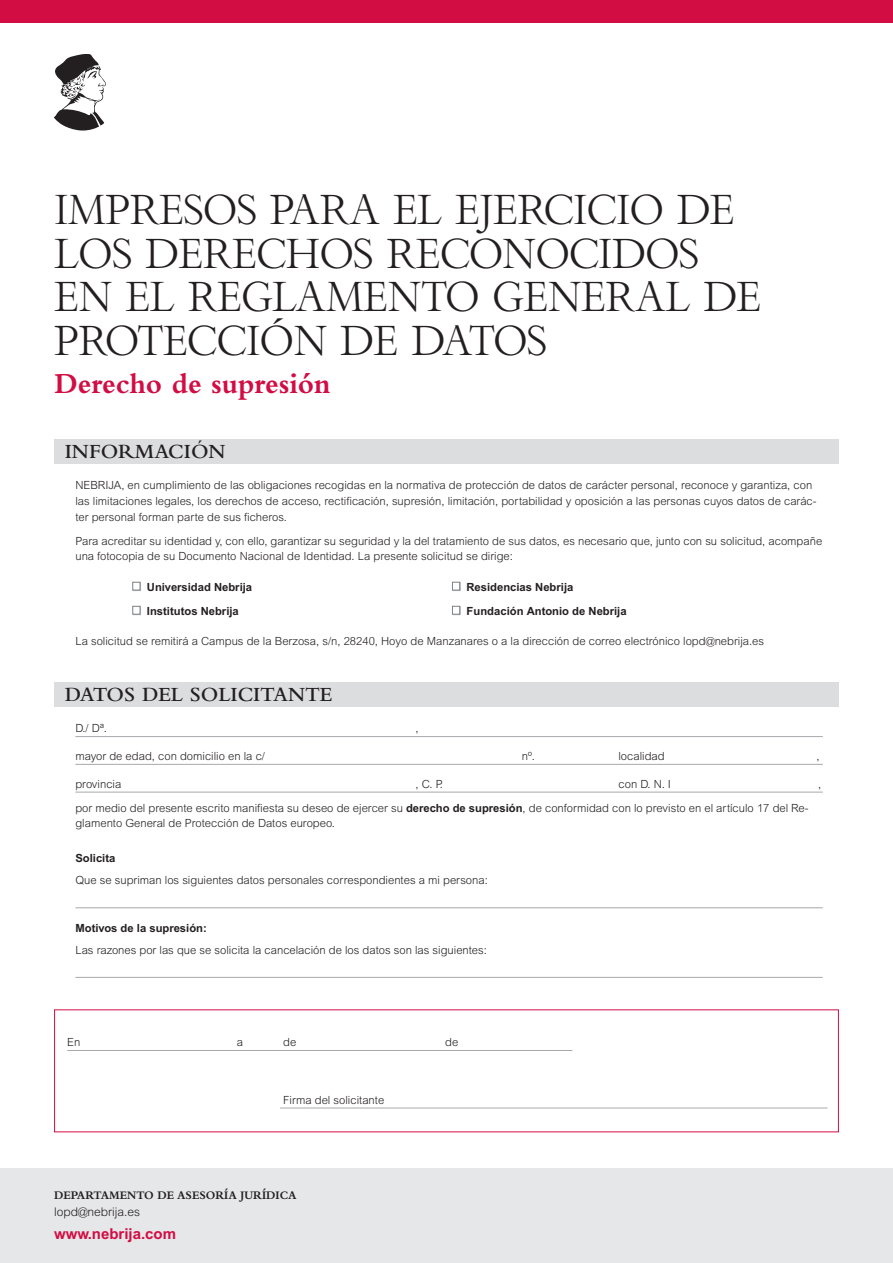
<style>
.page{position:relative;width:893px;height:1263px;background:#fff}
.page>*{position:absolute;margin:0;border:0;box-sizing:border-box;transform-origin:0 0}
.TITULAR{font:40.5px/43.5px "Bembo Titling";color:#231f20}
.encabezados{font:700 30px "Bembo Std";color:#d20d44;scale:.95 1}
.encabezados-2{font:600 21px "Bembo Std";color:#231f20}
.t1{font:700 15px "Arial MT Pro";color:#d20d44}
.t2{font:700 12px/16.5px "Bembo Std";color:#231f20;scale:.95 1}
.TXT_líneas{font:300 11.25px/15.6px "Arial MT Pro";color:#231f20}
.t3{font:700 11.25px "Arial MT Pro";color:#231f20}
.s1{font-weight:700}
.s2{font-family:"Arial MT Pro";font-weight:300}
</style>
<div class="page">
<svg style="left:133px;top:582px;width:8px;height:9px"></svg>
<div style="left:133px;top:582px;width:7px;height:8px;background:#fff;border:1px solid #808285"></div>
<div style="left:133px;top:607px;width:8px;height:8px;background:#9c9da0"></div>
<div style="left:133px;top:606px;width:7px;height:8px;background:#fff;border:1px solid #808285"></div>
<div style="left:453px;top:582px;width:7px;height:9px;background:#9b9c9f"></div>
<div style="left:452px;top:582px;width:8px;height:8px;background:#fff;border:1px solid #808285"></div>
<div style="left:453px;top:607px;width:7px;height:8px;background:#97989b"></div>
<div style="left:452px;top:606px;width:8px;height:8px;background:#fff;border:1px solid #808285"></div>
<div style="left:54px;top:439px;width:785px;height:25px;background:#dcdddf"></div>
<svg style="left:54px;top:54px;width:52px;height:77px"></svg>
<hr style="left:67px;top:1050px;width:505px;height:1px;background:#a8a9ad">
<hr style="left:280px;top:1108px;width:547px;height:1px;background:#a8a9ad">
<hr style="left:75px;top:736px;width:748px;height:1px;background:#a8a9ad">
<hr style="left:75px;top:764px;width:748px;height:1px;background:#a8a9ad">
<hr style="left:75px;top:792px;width:748px;height:1px;background:#a8a9ad">
<hr style="left:75px;top:907px;width:748px;height:1px;background:#a8a9ad">
<hr style="left:75px;top:977px;width:748px;height:1px;background:#a8a9ad">
<div style="left:54px;top:682px;width:785px;height:24px;background:#dcdddf"></div>
<div style="left:0;top:1168px;width:893px;height:95px;background:#e6e7e9"></div>
<div style="left:0;top:0;width:893px;height:22px;background:#d20d44"></div>
<p class="TITULAR" style="left:54px;top:188px;width:708px">IMPRESOS PARA EL EJERCICIO DE<br>LOS DERECHOS RECONOCIDOS<br>EN EL REGLAMENTO GENERAL DE<br>PROTECCIÓN DE DATOS</p>
<p class="encabezados" style="left:54px;top:367px;width:292px">Derecho de supresión</p>
<p class="encabezados-2" style="left:65px;top:439px;width:163px">INFORMACIÓN</p>
<p class="TXT_líneas" style="left:75px;top:478px;width:743px">NEBRIJA, en cumplimiento de las obligaciones recogidas en la normativa de protección de datos de carácter personal, reconoce y garantiza, con las limitaciones legales, los derechos de acceso, rectificación, supresión, limitación, portabilidad y oposición a las personas cuyos datos de carác&shy;ter personal forman parte de sus ficheros.</p>
<p class="TXT_líneas" style="left:75px;top:533px;width:748px">Para acreditar su identidad y, con ello, garantizar su seguridad y la del tratamiento de sus datos, es necesario que, junto con su solicitud, acompañe una fotocopia de su Documento Nacional de Identidad. La presente solicitud se dirige:</p>
<p class="t3" style="left:147px;top:580px;width:107px">Universidad Nebrija</p>
<p class="t3" style="left:147px;top:604px;width:93px">Institutos Nebrija</p>
<p class="t3" style="left:467px;top:580px;width:108px">Residencias Nebrija</p>
<p class="t3" style="left:467px;top:604px;width:162px">Fundación Antonio de Nebrija</p>
<p class="TXT_líneas" style="left:75px;top:634px;width:690px">La solicitud se remitirá a Campus de la Berzosa, s/n, 28240, Hoyo de Manzanares o a la dirección de correo electrónico lopd@nebrija.es</p>
<p class="encabezados-2" style="left:65px;top:682px;width:269px">DATOS DEL SOLICITANTE</p>
<p class="TXT_líneas" style="left:75px;top:721px;width:33px">D./ Dª.</p>
<p class="TXT_líneas" style="left:416px;top:721px;width:5px">,</p>
<p class="TXT_líneas" style="left:75px;top:748px;width:191px">mayor de edad, con domicilio en la c/</p>
<p class="TXT_líneas" style="left:522px;top:748px;width:15px">nº.</p>
<p class="TXT_líneas" style="left:618px;top:748px;width:48px">localidad</p>
<p class="TXT_líneas" style="left:75px;top:776px;width:47px">provincia</p>
<p class="TXT_líneas" style="left:416px;top:776px;width:29px">, C. P.</p>
<p class="TXT_líneas" style="left:618px;top:776px;width:54px">con D. N. I</p>
<p class="TXT_líneas" style="left:75px;top:800px;width:735px">por medio del presente escrito manifiesta su deseo de ejercer su <span class="s1">derecho de supresión</span>, de conformidad con lo previsto en el artículo 17 del Re&shy;glamento General de Protección de Datos europeo.</p>
<p class="t3" style="left:75px;top:851px;width:42px">Solicita</p>
<p class="TXT_líneas" style="left:75px;top:872px;width:414px">Que se supriman los siguientes datos personales correspondientes a mi persona:</p>
<p class="t3" style="left:75px;top:921px;width:133px">Motivos de la supresión:</p>
<p class="TXT_líneas" style="left:75px;top:942px;width:413px">Las razones por las que se solicita la cancelación de los datos son las siguientes:</p>
<p class="TXT_líneas" style="left:816px;top:748px;width:5px">,</p>
<p class="TXT_líneas" style="left:818px;top:776px;width:5px">,</p>
<p class="TXT_líneas" style="left:67px;top:1034px;width:15px">En</p>
<p class="TXT_líneas" style="left:237px;top:1034px;width:8px">a</p>
<p class="TXT_líneas" style="left:283px;top:1034px;width:15px">de</p>
<p class="TXT_líneas" style="left:445px;top:1034px;width:15px">de</p>
<p class="TXT_líneas" style="left:283px;top:1092px;width:102px">Firma del solicitante</p>
<p class="t2" style="left:54px;top:1187px;width:257px">DEPARTAMENTO DE ASESORÍA JURÍDICA <span class="s2">lopd@nebrija.es</span></p>
<p class="t1" style="left:54px;top:1225px;width:124px">www.nebrija.com</p>
</div>
